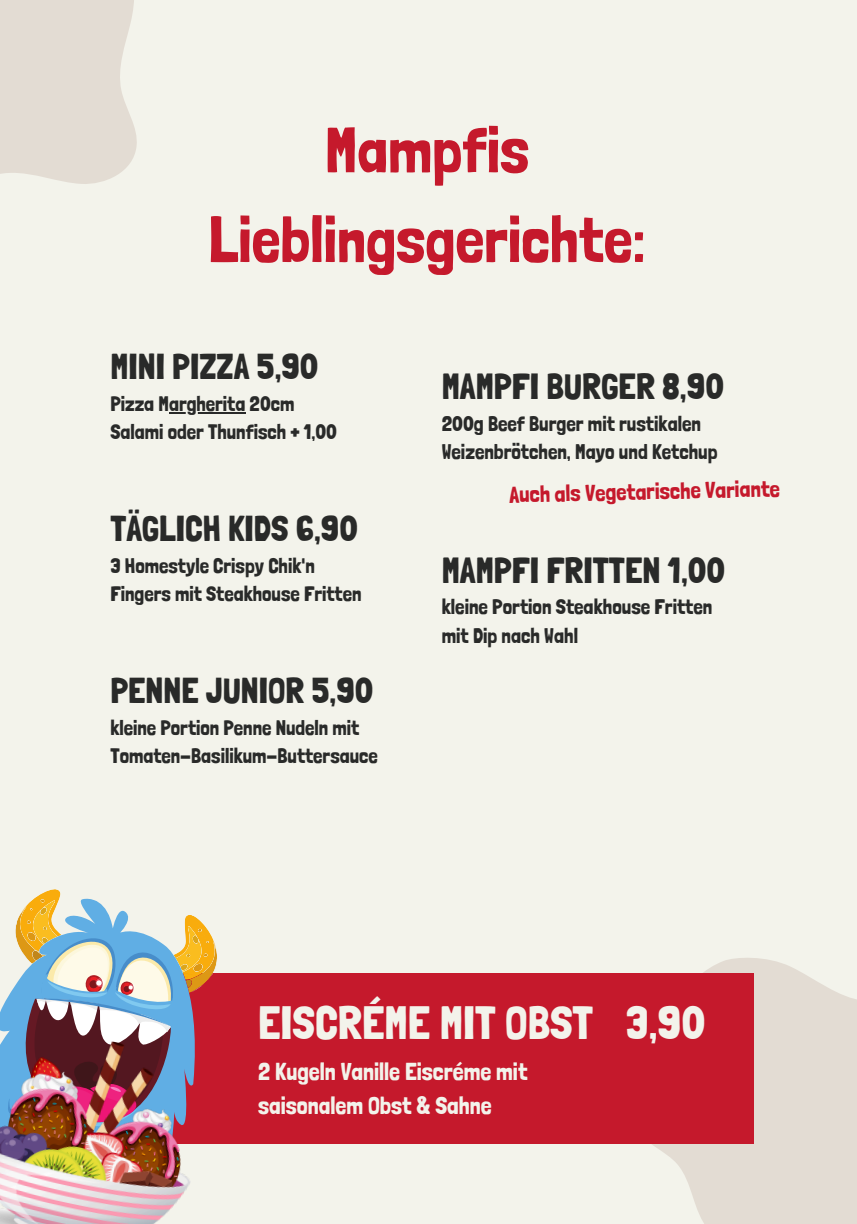
<style>
.page{position:relative;width:857px;height:1224px;background:#fff}
.page>*{position:absolute;margin:0;border:0;box-sizing:border-box;transform-origin:0 0}
.t1{font:64.6px/89.8px "Londrina Solid";color:#c5192c;text-align:center}
.t2{font:46.6px "Londrina Solid";color:#f3f3eb}
.t3{font:36.4px "Londrina Solid";color:#292a29}
.t4{font:36px "Londrina Solid";color:#292a29}
.t5{font:24.4px/33.6px "Londrina Solid";color:#f3f3eb}
.t6{font:23px "Londrina Solid";color:#c5192c}
.t7{font:21.2px/28.4px "Londrina Solid";color:#292a29}
.t8{font:21px/28.4px "Londrina Solid";color:#292a29}
</style>
<div class="page">
<div style="left:0;top:0;width:856px;height:1224px;background:#f3f3eb"></div>
<svg style="left:631px;top:958px;width:225px;height:266px;fill:#e3dcd3"></svg>
<div style="left:129px;top:973px;width:625px;height:170px;background:#c5192c"></div>
<svg style="left:0;top:889px;width:221px;height:255px"></svg>
<img style="left:0;top:1018px;width:216px;height:206px">
<svg style="left:0;top:0;width:137px;height:184px;background:#e4ded5"></svg>
<hr style="left:169px;top:412px;width:76px;height:2px;background:#292a29">
<h1 class="t1" style="left:208px;top:105px;width:438px">Mampfis<br>Lieblingsgerichte:</h1>
<p class="t4" style="left:110px;top:345px;width:209px">MINI PIZZA 5,90</p>
<p class="t8" style="left:110px;top:389px;width:186px">Pizza Margherita 20cm</p>
<p class="t8" style="left:110px;top:418px;width:228px">Salami oder Thunfisch + 1,00</p>
<p class="t4" style="left:110px;top:507px;width:249px">TÄGLICH KIDS 6,90</p>
<p class="t8" style="left:110px;top:551px;width:252px">3 Homestyle Crispy Chik'n<br>Fingers mit Steakhouse Fritten</p>
<p class="t4" style="left:110px;top:669px;width:264px">PENNE JUNIOR 5,90</p>
<p class="t8" style="left:110px;top:713px;width:250px">kleine Portion Penne Nudeln mit</p>
<p class="t8" style="left:110px;top:742px;width:269px">Tomaten-Basilikum-Buttersauce</p>
<p class="t3" style="left:442px;top:365px;width:284px">MAMPFI BURGER 8,90</p>
<p class="t7" style="left:442px;top:409px;width:277px">200g Beef Burger mit rustikalen<br>Weizenbrötchen, Mayo und Ketchup</p>
<h3 class="t6" style="left:509px;top:480px;width:272px;rotate:-1deg">Auch als Vegetarische Variante</h3>
<p class="t3" style="left:442px;top:548px;width:285px">MAMPFI FRITTEN 1,00</p>
<p class="t7" style="left:442px;top:592px;width:272px">kleine Portion Steakhouse Fritten</p>
<p class="t7" style="left:442px;top:621px;width:138px">mit Dip nach Wahl</p>
<p class="t2" style="left:258px;top:995px;width:337px">EISCRÉME MIT OBST</p>
<p class="t5" style="left:258px;top:1054px;width:271px">2 Kugeln Vanille Eiscréme mit saisonalem Obst &amp; Sahne</p>
<p class="t2" style="left:625px;top:995px;width:81px">3,90</p>
</div>
